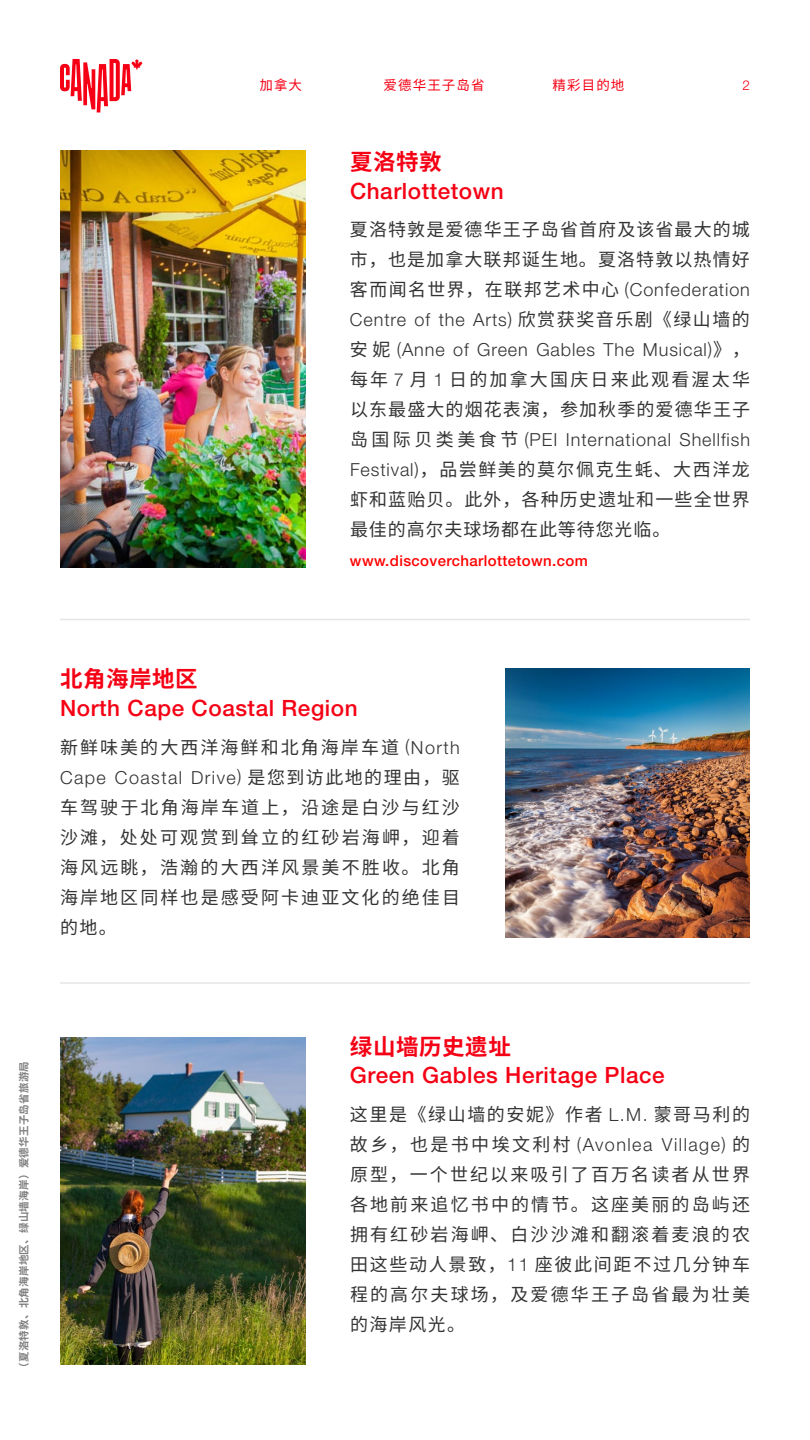
<style>
.page{position:relative;width:810px;height:1440px;background:#fff}
.page>*{position:absolute;margin:0;border:0;box-sizing:border-box;transform-origin:0 0}
.t1{font:500 22.5px "Helvetica Neue LT Pro";letter-spacing:.025em;color:#f50014}
.t2{font:700 22.5px "Noto Sans CJ Ksc";letter-spacing:.025em;color:#f50014}
.t3{font:18px/30px "Noto Sans CJ Ksc";letter-spacing:.09em;color:#333;text-align:justify}
.t4{font:300 18px/30px "Helvetica Neue LT Pro";letter-spacing:.05em;color:#333}
.t5{font:300 18px "Helvetica Neue LT Pro";letter-spacing:.08em;color:#333}
.t6{font:18px/30px "Noto Sans CJ Ksc";letter-spacing:.06em;color:#333}
.t7{font:18px "Noto Sans CJ Ksc";letter-spacing:.115em;color:#333}
.t8{font:500 15px "Helvetica Neue LT Pro";letter-spacing:.025em;color:#f00}
.t9{font:13.5px "Noto Sans CJ Ksc";letter-spacing:.08em;color:#f50014}
.t10{font:300 13.5px "Helvetica Neue LT Pro";color:#f50014}
.t11{font:700 10.5px "Noto Sans CJ Ksc";letter-spacing:.025em;color:#808080}
.s1{font-family:"Helvetica Neue LT Pro";font-weight:300}
.s2{font-family:"Noto Sans CJ Ksc";font-weight:400}
</style>
<div class="page">
<img style="left:60px;top:150px;width:245px;height:418px">
<img style="left:60px;top:1038px;width:245px;height:327px">
<img style="left:505px;top:669px;width:245px;height:269px">
<hr style="left:60px;top:619px;width:690px;height:1px;background:#e6e6e6">
<hr style="left:60px;top:982px;width:690px;height:2px;background:#e6e6e6">
<svg style="left:60px;top:59px;width:83px;height:53px"></svg>
<p class="t9" style="left:260px;top:78px;width:44px">加拿大</p>
<p class="t9" style="left:384px;top:78px;width:102px">爱德华王子岛省</p>
<p class="t9" style="left:553px;top:78px;width:73px">精彩目的地</p>
<p class="t10" style="left:742px;top:77px;width:9px">2</p>
<p class="t2" style="left:350px;top:149px;width:93px">夏洛特敦</p>
<p class="t1" style="left:350px;top:177px;width:155px">Charlottetown</p>
<p class="t3" style="left:350px;top:215px;width:401px">夏洛特敦是爱德华王子岛省首府及该省最大的城市，也是加拿大联邦诞生地。夏洛特敦以热情好客而闻名世界，在联邦艺术中心 <span class="s1">(Confederation</span></p>
<p class="t4" style="left:350px;top:305px;width:402px">Centre of the Arts) <span class="s2">欣赏获奖音乐剧《绿山墙的安妮</span> (Anne of Green Gables The Musical)<span class="s2">》，</span></p>
<p class="t6" style="left:350px;top:365px;width:402px">每年 <span class="s1">7</span> 月 <span class="s1">1</span> 日的加拿大国庆日来此观看渥太华以东最盛大的烟花表演，参加秋季的爱德华王子</p>
<p class="t4" style="left:350px;top:425px;width:402px"><span class="s2">岛国际贝类美食节</span> (PEI International Shellfish</p>
<p class="t3" style="left:350px;top:455px;width:401px"><span class="s1">Festival)</span>，品尝鲜美的莫尔佩克生蚝、大西洋龙虾和蓝贻贝。此外，各种历史遗址和一些全世界最佳的高尔夫球场都在此等待您光临。</p>
<p class="t8" style="left:350px;top:552px;width:239px">www.discovercharlottetown.com</p>
<p class="t2" style="left:60px;top:666px;width:139px">北角海岸地区</p>
<p class="t1" style="left:60px;top:695px;width:299px">North Cape Coastal Region</p>
<p class="t7" style="left:60px;top:737px;width:401px">新鲜味美的大西洋海鲜和北角海岸车道 <span class="s1">(North</span></p>
<p class="t5" style="left:60px;top:766px;width:401px">Cape Coastal Drive) <span class="s2">是您到访此地的理由，驱</span></p>
<p class="t3" style="left:60px;top:793px;width:402px">车驾驶于北角海岸车道上，沿途是白沙与红沙沙滩，处处可观赏到耸立的红砂岩海岬，迎着海风远眺，浩瀚的大西洋风景美不胜收。北角海岸地区同样也是感受阿卡迪亚文化的绝佳目的地。</p>
<p class="t11" style="left:18px;top:1373px;width:313px;rotate:-90deg">（夏洛特敦、北角海岸地区、绿山墙海岸）爱德华王子岛省旅游局</p>
<p class="t2" style="left:350px;top:1034px;width:162px">绿山墙历史遗址</p>
<p class="t1" style="left:350px;top:1062px;width:316px">Green Gables Heritage Place</p>
<p class="t3" style="left:350px;top:1100px;width:402px">这里是《绿山墙的安妮》作者 <span class="s1">L.M.</span> 蒙哥马利的</p>
<p class="t5" style="left:350px;top:1134px;width:402px"><span class="s2">故乡，也是书中埃文利村</span> (Avonlea Village) <span class="s2">的</span></p>
<p class="t3" style="left:350px;top:1160px;width:401px">原型，一个世纪以来吸引了百万名读者从世界各地前来追忆书中的情节。这座美丽的岛屿还拥有红砂岩海岬、白沙沙滩和翻滚着麦浪的农田这些动人景致，<span class="s1">11</span> 座彼此间距不过几分钟车程的高尔夫球场，及爱德华王子岛省最为壮美的海岸风光。</p>
</div>
